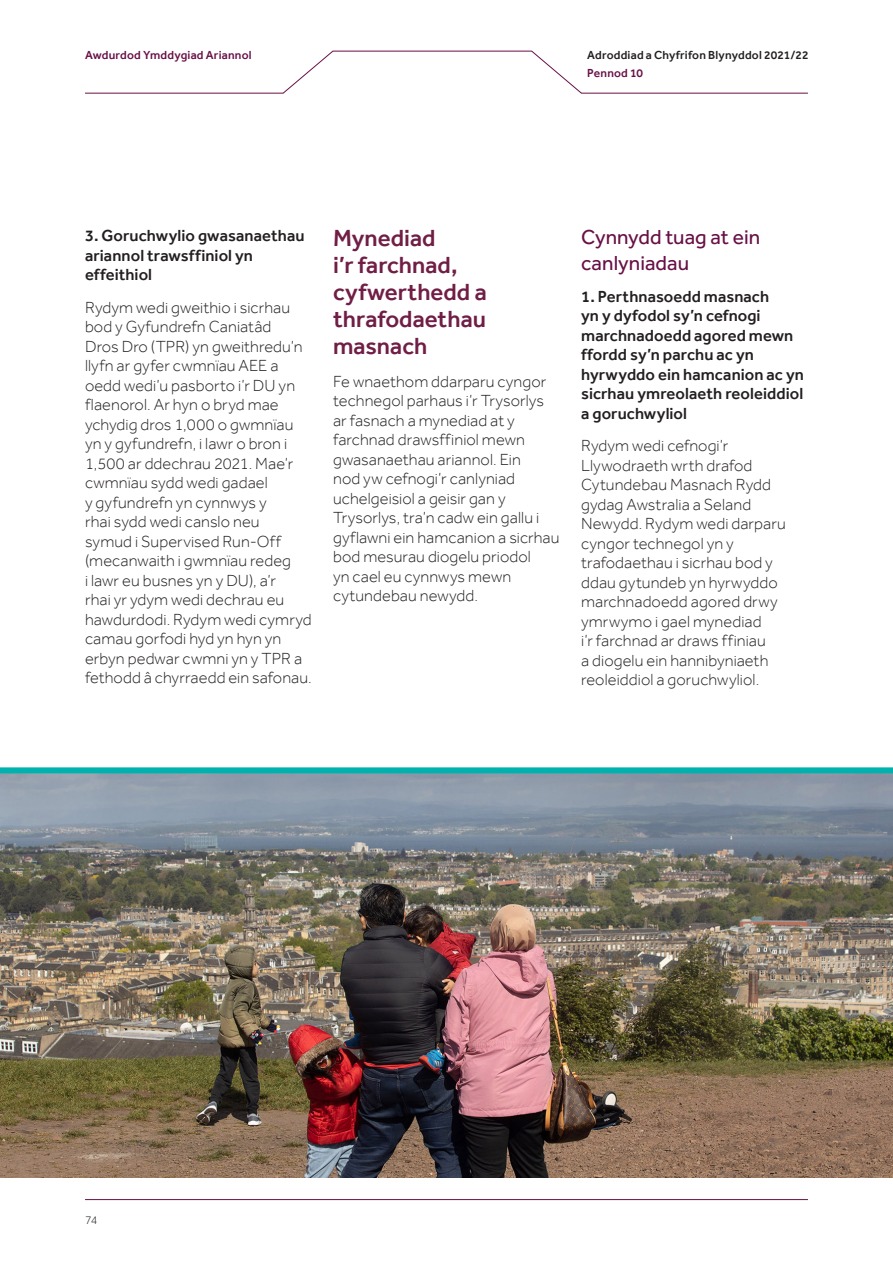
<style>
.page{position:relative;width:893px;height:1263px;background:#fff}
.page>*{position:absolute;margin:0;border:0;box-sizing:border-box;transform-origin:0 0}
.t1{font:500 24px/27px "Effra";color:#701e45}
.t2{font:21px/25.2px "Effra";letter-spacing:.005em;color:#681046}
.t3{font:300 16.5px/19.5px "Effra";letter-spacing:.005em;color:#231f20}
.t4{font:500 16.5px/19.5px "Effra";letter-spacing:.005em;color:#231f20}
.t5{font:500 12px "Effra";letter-spacing:.015em;color:#231f20}
.t6{font:500 12px "Effra";letter-spacing:.015em;color:#681046}
.t7{font:300 12px "Effra";color:#231f20}
</style>
<div class="page">
<hr style="left:85px;top:93px;width:198px;height:1px;background:#681046">
<hr style="left:333px;top:51px;width:199px;height:1px;background:#681046">
<hr style="left:581px;top:93px;width:227px;height:1px;background:#681046">
<svg style="left:531px;top:50px;width:51px;height:44px"></svg>
<svg style="left:283px;top:50px;width:50px;height:44px"></svg>
<hr style="left:85px;top:1199px;width:723px;height:1px;background:#681046">
<img style="left:0;top:773px;width:893px;height:405px">
<div style="left:0;top:767px;width:893px;height:6px;background:#00b2ad"></div>
<p class="t6" style="left:85px;top:48px;width:168px">Awdurdod Ymddygiad Ariannol</p>
<p class="t5" style="left:587px;top:48px;width:223px">Adroddiad a Chyfrifon Blynyddol 2021/22</p>
<p class="t6" style="left:587px;top:66px;width:58px">Pennod 10</p>
<p class="t4" style="left:85px;top:226px;width:221px">3. Goruchwylio gwasanaethau ariannol trawsffiniol yn effeithiol</p>
<p class="t3" style="left:85px;top:297px;width:228px">Rydym wedi gweithio i sicrhau bod y Gyfundrefn Caniatâd<br>Dros Dro (TPR) yn gweithredu’n llyfn ar gyfer cwmnïau AEE a oedd wedi’u pasborto i’r DU yn flaenorol. Ar hyn o bryd mae ychydig dros 1,000 o gwmnïau yn y gyfundrefn, i lawr o bron i<br>1,500 ar ddechrau 2021. Mae’r cwmnïau sydd wedi gadael<br>y gyfundrefn yn cynnwys y<br>rhai sydd wedi canslo neu<br>symud i Supervised Run-Off (mecanwaith i gwmnïau redeg<br>i lawr eu busnes yn y DU), a’r<br>rhai yr ydym wedi dechrau eu hawdurdodi. Rydym wedi cymryd camau gorfodi hyd yn hyn yn erbyn pedwar cwmni yn y TPR a fethodd â chyrraedd ein safonau.</p>
<h1 class="t1" style="left:333px;top:225px;width:155px">Mynediad<br>i’r farchnad, cyfwerthedd a thrafodaethau masnach</h1>
<p class="t3" style="left:333px;top:371px;width:228px">Fe wnaethom ddarparu cyngor technegol parhaus i’r Trysorlys ar fasnach a mynediad at y farchnad drawsffiniol mewn gwasanaethau ariannol. Ein<br>nod yw cefnogi’r canlyniad uchelgeisiol a geisir gan y<br>Trysorlys, tra’n cadw ein gallu i gyflawni ein hamcanion a sicrhau bod mesurau diogelu priodol<br>yn cael eu cynnwys mewn cytundebau newydd.</p>
<p class="t2" style="left:581px;top:224px;width:181px">Cynnydd tuag at ein canlyniadau</p>
<p class="t4" style="left:581px;top:286px;width:224px">1. Perthnasoedd masnach<br>yn y dyfodol sy’n cefnogi marchnadoedd agored mewn ffordd sy’n parchu ac yn hyrwyddo ein hamcanion ac yn sicrhau ymreolaeth reoleiddiol a goruchwyliol</p>
<p class="t3" style="left:581px;top:436px;width:206px">Rydym wedi cefnogi’r<br>Llywodraeth wrth drafod<br>Cytundebau Masnach Rydd gydag Awstralia a Seland<br>Newydd. Rydym wedi darparu cyngor technegol yn y trafodaethau i sicrhau bod y ddau gytundeb yn hyrwyddo marchnadoedd agored drwy ymrwymo i gael mynediad<br>i’r farchnad ar draws ffiniau<br>a diogelu ein hannibyniaeth reoleiddiol a goruchwyliol.</p>
<p class="t7" style="left:85px;top:1213px;width:14px">74</p>
</div>
